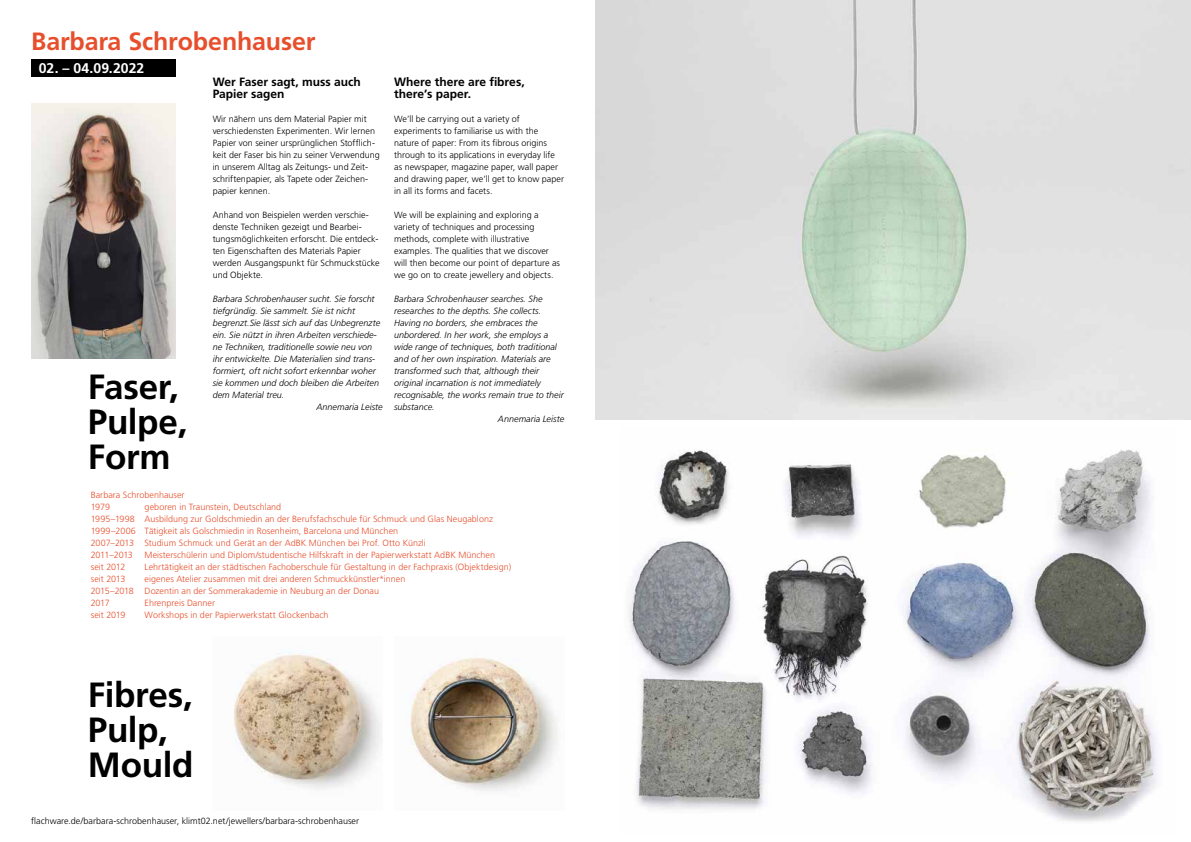
<style>
.page{position:relative;width:1191px;height:842px;background:#fff}
.page>*{position:absolute;margin:0;border:0;box-sizing:border-box;transform-origin:0 0}
.t1{font:700 35px/35px "Frutiger";letter-spacing:-.01em;color:#000}
.t2{font:700 25px "Frutiger";letter-spacing:-.005em;color:#e74f2c}
.t3{font:700 14px "Frutiger";color:#fff}
.t4{font:700 12px/12px "Frutiger";color:#000}
.t5{font:300 9px/12px "Frutiger";letter-spacing:.005em;color:#000}
.t6{font:italic 300 9px "Frutiger";color:#000}
.t7{font:300 9px/12px "Frutiger";color:#e74f2c}
</style>
<div class="page">
<img style="left:31px;top:103px;width:145px;height:255px">
<div style="left:31px;top:60px;width:145px;height:17px;background:#000"></div>
<img style="left:595px;top:0;width:596px;height:420px">
<img style="left:410px;top:658px;width:147px;height:133px">
<img style="left:234px;top:652px;width:147px;height:137px">
<img style="left:629px;top:449px;width:528px;height:373px">
<h2 class="t2" style="left:31px;top:27px;width:286px">Barbara Schrobenhauser</h2>
<h3 class="t3" style="left:39px;top:60px;width:107px">02. – 04.09.2022</h3>
<h1 class="t1" style="left:88px;top:369px;width:101px">Faser,<br>Pulpe,<br>Form</h1>
<h3 class="t4" style="left:213px;top:75px;width:150px">Wer Faser sagt, muss auch<br>Papier sagen</h3>
<p class="t5" style="left:213px;top:112px;width:169px">Wir nähern uns dem Material Papier mit verschiedensten Experimenten. Wir lernen Papier von seiner ursprünglichen Stofflich&shy;keit der Faser bis hin zu seiner Verwendung in unserem Alltag als Zeitungs- und Zeit&shy;schriftenpapier, als Tapete oder Zeichen&shy;papier kennen.</p>
<p class="t5" style="left:213px;top:208px;width:169px">Anhand von Beispielen werden verschie&shy;denste Techniken gezeigt und Bearbei&shy;tungsmöglichkeiten erforscht. Die entdeck&shy;ten Eigenschaften des Materials Papier werden Ausgangspunkt für Schmuckstücke und Objekte.</p>
<p class="t6" style="left:213px;top:293px;width:163px">Barbara Schrobenhauser sucht. Sie forscht</p>
<p class="t6" style="left:213px;top:305px;width:144px">tiefgründig. Sie sammelt. Sie ist nicht</p>
<p class="t6" style="left:213px;top:317px;width:169px">begrenzt.Sie lässt sich auf das Unbegrenzte</p>
<p class="t6" style="left:213px;top:329px;width:166px">ein. Sie nützt in ihren Arbeiten verschiede-</p>
<p class="t6" style="left:213px;top:341px;width:161px">ne Techniken, traditionelle sowie neu von</p>
<p class="t6" style="left:213px;top:353px;width:164px">ihr entwickelte. Die Materialien sind trans-</p>
<p class="t6" style="left:213px;top:365px;width:165px">formiert, oft nicht sofort erkennbar woher</p>
<p class="t6" style="left:213px;top:377px;width:168px">sie kommen und doch bleiben die Arbeiten</p>
<p class="t6" style="left:213px;top:389px;width:73px">dem Material treu.</p>
<p class="t6" style="left:316px;top:401px;width:68px">Annemaria Leiste</p>
<h3 class="t4" style="left:394px;top:75px;width:132px">Where there are fibres, there’s paper.</h3>
<p class="t5" style="left:394px;top:112px;width:171px">We’ll be carrying out a variety of experiments to familiarise us with the nature of paper: From its fibrous origins through to its applications in everyday life as newspaper, magazine paper, wall paper and drawing paper, we’ll get to know paper in all its forms and facets.</p>
<p class="t5" style="left:394px;top:208px;width:167px">We will be explaining and exploring a variety of techniques and processing methods, complete with illustrative examples. The qualities that we discover will then become our point of departure as we go on to create jewellery and objects.</p>
<p class="t6" style="left:394px;top:293px;width:150px">Barbara Schrobenhauser searches. She</p>
<p class="t6" style="left:394px;top:305px;width:149px">researches to the depths. She collects.</p>
<p class="t6" style="left:394px;top:317px;width:145px">Having no borders, she embraces the</p>
<p class="t6" style="left:394px;top:329px;width:156px">unbordered. In her work, she employs a</p>
<p class="t6" style="left:394px;top:341px;width:164px">wide range of techniques, both traditional</p>
<p class="t6" style="left:394px;top:353px;width:158px">and of her own inspiration. Materials are</p>
<p class="t6" style="left:394px;top:365px;width:147px">transformed such that, although their</p>
<p class="t6" style="left:394px;top:377px;width:148px">original incarnation is not immediately</p>
<p class="t6" style="left:394px;top:389px;width:171px">recognisable, the works remain true to their</p>
<p class="t6" style="left:394px;top:401px;width:42px">substance.</p>
<p class="t6" style="left:498px;top:413px;width:68px">Annemaria Leiste</p>
<p class="t7" style="left:91px;top:489px;width:95px">Barbara Schrobenhauser<br>1979</p>
<p class="t7" style="left:91px;top:501px;width:404px;text-indent:54px">geboren in Traunstein, Deutschland<br>1995–1998 Ausbildung zur Goldschmiedin an der Berufsfachschule für Schmuck und Glas Neugablonz 1999–2006 Tätigkeit als Golschmiedin in Rosenheim, Barcelona und München<br>2007–2013 Studium Schmuck und Gerät an der AdBK München bei Prof. Otto Künzli<br>2011–2013</p>
<p class="t7" style="left:145px;top:549px;width:352px">Meisterschülerin und Diplom/studentische Hilfskraft in der Papierwerkstatt AdBK München</p>
<p class="t7" style="left:91px;top:561px;width:36px">seit 2012</p>
<p class="t7" style="left:145px;top:561px;width:368px">Lehrtätigkeit an der städtischen Fachoberschule für Gestaltung in der Fachpraxis (Objektdesign)</p>
<p class="t7" style="left:91px;top:573px;width:36px">seit 2013</p>
<p class="t7" style="left:91px;top:573px;width:316px;text-indent:54px">eigenes Atelier zusammen mit drei anderen Schmuckkünstler*innen<br>2015–2018 Dozentin an der Sommerakademie in Neuburg an der Donau<br>2017</p>
<p class="t7" style="left:145px;top:597px;width:72px">Ehrenpreis Danner</p>
<p class="t7" style="left:91px;top:609px;width:36px">seit 2019</p>
<p class="t7" style="left:145px;top:609px;width:185px">Workshops in der Papierwerkstatt Glockenbach</p>
<h1 class="t1" style="left:88px;top:677px;width:107px">Fibres,<br>Pulp,<br>Mould</h1>
<p class="t5" style="left:31px;top:814px;width:329px">flachware.de/barbara-schrobenhauser, klimt02.net/jewellers/barbara-schrobenhauser</p>
</div>
